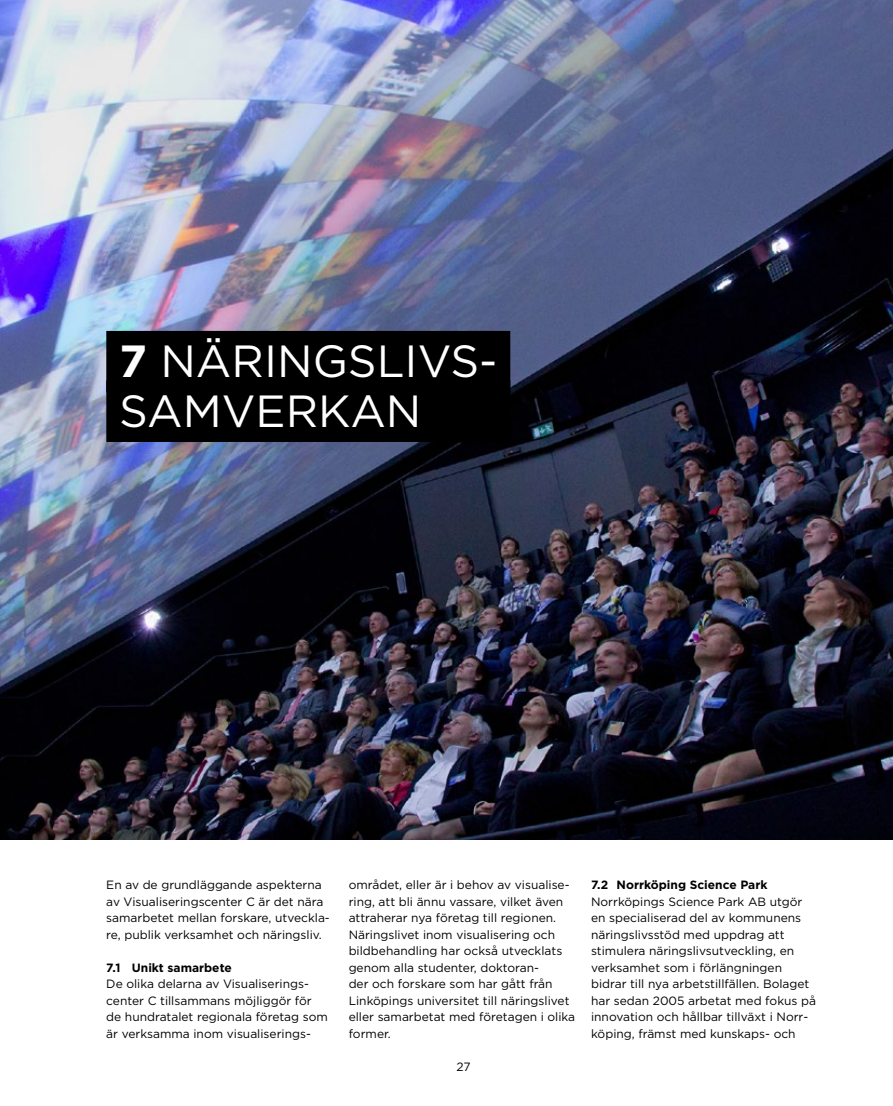
<style>
.page{position:relative;width:893px;height:1106px;background:#fff}
.page>*{position:absolute;margin:0;border:0;box-sizing:border-box;transform-origin:0 0}
.t1{font:45px/49.5px "Gotham";color:#fff}
.t2{font:12px/16.5px "Gotham";color:#000}
.t3{font:700 12px "Gotham";color:#000}
.s1{font-weight:700}
</style>
<div class="page">
<img style="left:0;top:0;width:893px;height:839px">
<div style="left:106px;top:331px;width:404px;height:61px;background:#000"></div>
<div style="left:106px;top:380px;width:404px;height:62px;background:#000"></div>
<h1 class="t1" style="left:119px;top:336px;width:380px"><span class="s1">7</span> NÄRINGSLIVS-<br>SAMVERKAN</h1>
<p class="t2" style="left:106px;top:876px;width:225px">En av de grundläggande aspekterna av Visualiseringscenter C är det nära samarbetet mellan forskare, utveckla&shy;re, publik verksamhet och näringsliv.</p>
<p class="t3" style="left:106px;top:959px;width:127px">7.1 Unikt samarbete</p>
<p class="t2" style="left:106px;top:975px;width:223px">De olika delarna av Visualiserings&shy;center C tillsammans möjliggör för de hundratalet regionala företag som är verksamma inom visualiserings-</p>
<p class="t2" style="left:349px;top:876px;width:228px">området, eller är i behov av visualise&shy;ring, att bli ännu vassare, vilket även attraherar nya företag till regionen.<br>Näringslivet inom visualisering och bildbehandling har också utvecklats genom alla studenter, doktoran-<br>der och forskare som har gått från Linköpings universitet till näringslivet eller samarbetat med företagen i olika former.</p>
<p class="t3" style="left:591px;top:877px;width:178px">7.2 Norrköping Science Park</p>
<p class="t2" style="left:591px;top:893px;width:226px">Norrköpings Science Park AB utgör en specialiserad del av kommunens näringslivsstöd med uppdrag att stimulera näringslivsutveckling, en verksamhet som i förlängningen bidrar till nya arbetstillfällen. Bolaget har sedan 2005 arbetat med fokus på innovation och hållbar tillväxt i Norr&shy;köping, främst med kunskaps- och</p>
<p class="t2" style="left:456px;top:1058px;width:16px">27</p>
</div>
